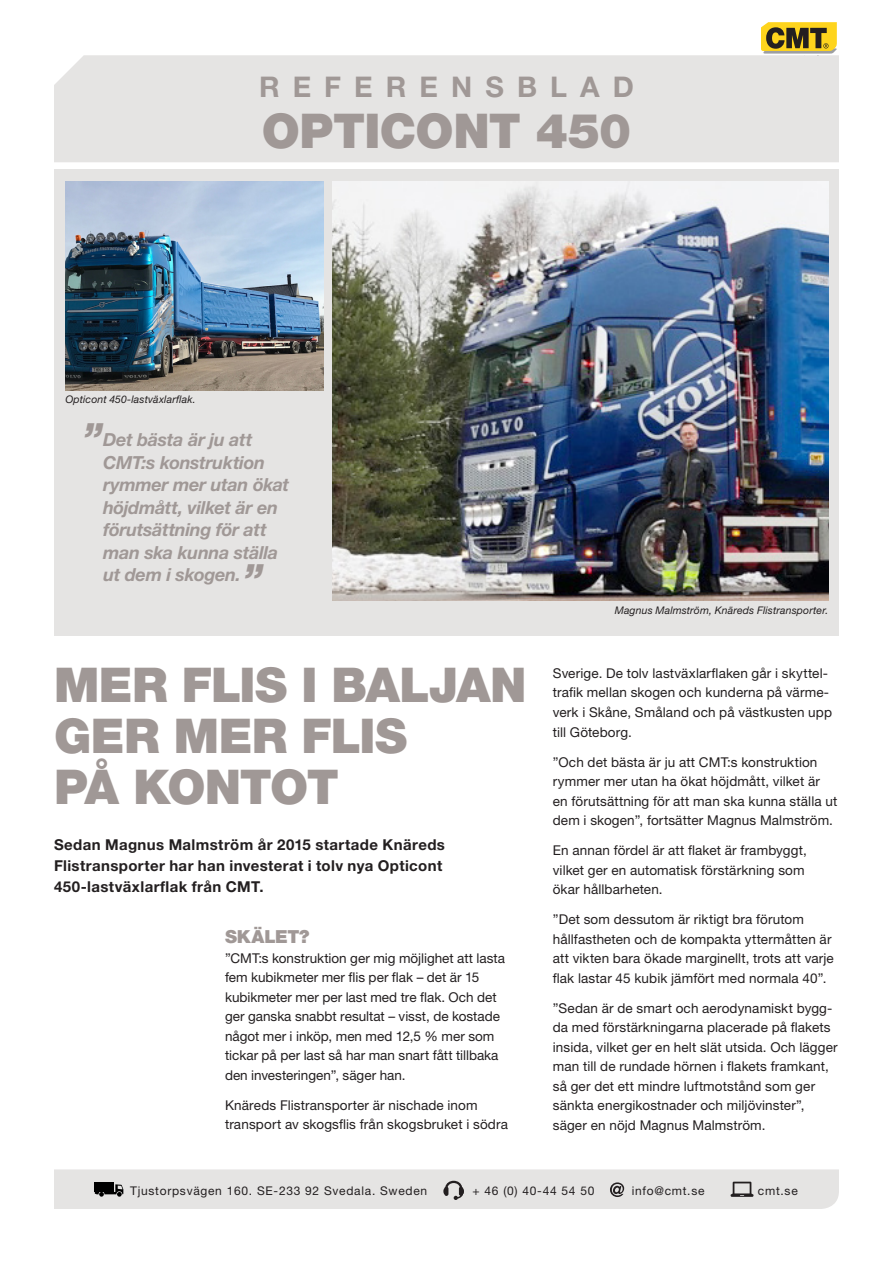
<style>
.page{position:relative;width:893px;height:1263px;background:#fff}
.page>*{position:absolute;margin:0;border:0;box-sizing:border-box;transform-origin:0 0}
.t1{font:900 48px "Helvetica Neue LT Std";letter-spacing:-.015em;color:#a09896}
.t2{font:900 48px "Helvetica Neue LT Std";letter-spacing:-.035em;color:#a09896}
.t3{font:italic 900 37.5px "Helvetica Neue LT Std";color:#a09896}
.t4{font:700 28.5px "Helvetica Neue LT Std";letter-spacing:.46em;color:#a09896}
.t5{font:italic 700 18px/22.5px "Helvetica Neue LT Std";letter-spacing:-.02em;color:#a09896}
.t6{font:900 18px "Helvetica Neue LT Std";letter-spacing:-.01em;color:#a09896}
.t7{font:700 15px/21px "Helvetica Neue LT Std";letter-spacing:.025em;color:#231f20}
.t8{font:13.5px/19.5px "Helvetica Neue LT Std";letter-spacing:.01em;color:#231f20}
.t9{font:12px "Helvetica Neue LT Std";letter-spacing:.06em;color:#231f20}
.t10{font:italic 10.5px "Helvetica Neue LT Std";letter-spacing:.01em;color:#231f20}
</style>
<div class="page">
<div style="left:54px;top:170px;width:785px;height:466px;background:#e5e4e3"></div>
<img style="left:333px;top:181px;width:495px;height:419px">
<img style="left:66px;top:181px;width:257px;height:210px">
<div style="left:54px;top:1169px;width:785px;height:40px;background:#e5e4e3"></div>
<div style="left:54px;top:55px;width:785px;height:107px;background:#e5e4e3"></div>
<svg style="left:761px;top:22px;width:76px;height:32px;background:#ae9630"></svg>
<p class="t4" style="left:259px;top:69px;width:376px">REFERENSBLAD</p>
<p class="t1" style="left:262px;top:102px;width:371px">OPTICONT 450</p>
<p class="t10" style="left:65px;top:393px;width:132px">Opticont 450-lastväxlarflak.</p>
<p class="t3" style="left:83px;top:413px;width:21px">”</p>
<p class="t5" style="left:103px;top:428px;width:188px">Det bästa är ju att<br>CMT:s konstruktion rymmer mer utan ökat höjdmått, vilket är en förutsättning för att man ska kunna ställa ut dem i skogen.</p>
<p class="t3" style="left:243px;top:554px;width:21px">”</p>
<p class="t1" style="left:54px;top:656px;width:474px">MER FLIS I BALJAN</p>
<p class="t1" style="left:54px;top:707px;width:354px">GER MER FLIS</p>
<p class="t2" style="left:54px;top:758px;width:286px">PÅ KONTOT</p>
<p class="t7" style="left:54px;top:833px;width:392px">Sedan Magnus Malmström år 2015 startade Knäreds<br>Flistransporter har han investerat i tolv nya Opticont<br>450-lastväxlarflak från CMT.</p>
<p class="t6" style="left:225px;top:926px;width:86px">SKÄLET?</p>
<p class="t8" style="left:225px;top:948px;width:282px">”CMT:s konstruktion ger mig möjlighet att lasta fem kubikmeter mer flis per flak – det är 15 kubikmeter mer per last med tre flak. Och det ger ganska snabbt resultat – visst, de kostade något mer i inköp, men med 12,5 % mer som tickar på per last så har man snart fått tillbaka den investeringen”, säger han.</p>
<p class="t8" style="left:225px;top:1095px;width:284px">Knäreds Flistransporter är nischade inom transport av skogsflis från skogsbruket i södra</p>
<p class="t10" style="left:615px;top:604px;width:215px">Magnus Malmström, Knäreds Flistransporter.</p>
<p class="t8" style="left:553px;top:663px;width:281px">Sverige. De tolv lastväxlarflaken går i skyttel&shy;trafik mellan skogen och kunderna på värme&shy;verk i Skåne, Småland och på västkusten upp till Göteborg.</p>
<p class="t8" style="left:553px;top:752px;width:286px">”Och det bästa är ju att CMT:s konstruktion rymmer mer utan ha ökat höjdmått, vilket är en förutsättning för att man ska kunna ställa ut dem i skogen”, fortsätter Magnus Malmström.</p>
<p class="t8" style="left:553px;top:840px;width:255px">En annan fördel är att flaket är frambyggt, vilket ger en automatisk förstärkning som ökar hållbarheten.</p>
<p class="t8" style="left:553px;top:909px;width:283px">”Det som dessutom är riktigt bra förutom hållfastheten och de kompakta yttermåtten är att vikten bara ökade marginellt, trots att varje flak lastar 45 kubik jämfört med normala 40”.</p>
<p class="t8" style="left:553px;top:998px;width:286px">”Sedan är de smart och aerodynamiskt bygg&shy;da med förstärkningarna placerade på flakets insida, vilket ger en helt slät utsida. Och lägger man till de rundade hörnen i flakets framkant, så ger det ett mindre luftmotstånd som ger sänkta energikostnader och miljövinster”, säger en nöjd Magnus Malmström.</p>
<p class="t9" style="left:130px;top:1184px;width:299px">Tjustorpsvägen 160. SE-233 92 Svedala. Sweden</p>
<p class="t9" style="left:473px;top:1184px;width:123px">+ 46 (0) 40-44 54 50</p>
<p class="t9" style="left:632px;top:1184px;width:74px">info@cmt.se</p>
<p class="t9" style="left:758px;top:1184px;width:41px">cmt.se</p>
</div>
